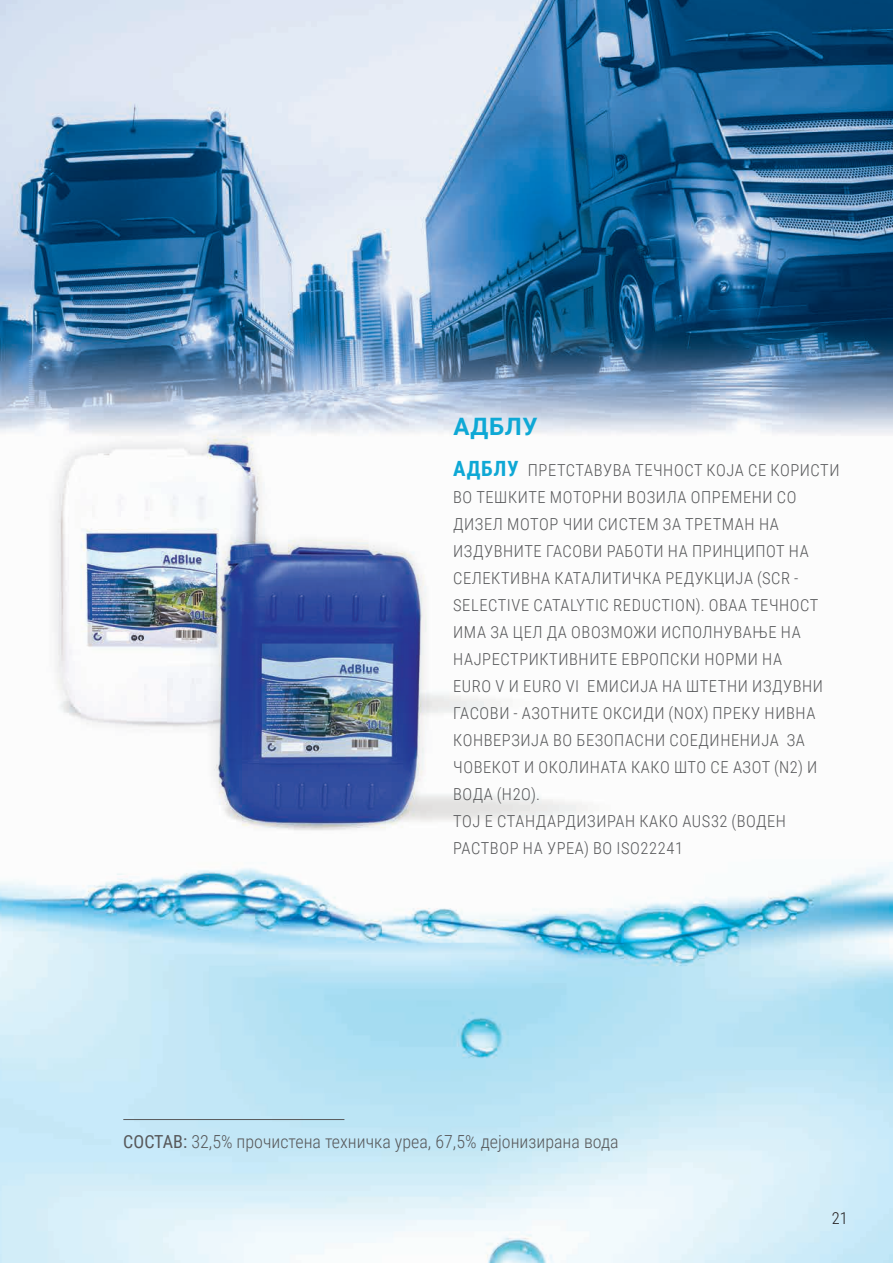
<style>
.page{position:relative;width:893px;height:1263px;background:#fff}
.page>*{position:absolute;margin:0;border:0;box-sizing:border-box;transform-origin:0 0}
.t1{font:700 24px "Roboto";letter-spacing:.03em;color:#0ea8d5}
.t2{font:300 18px "Roboto Condensed";color:#57585a}
.t3{font:300 16.5px/27px "Roboto Condensed";letter-spacing:.035em;color:#57585a}
.t4{font:300 16.5px "Roboto Condensed";color:#231f20}
.s1{font-weight:700;font-size:21px;color:#0ea8d5}
.s2{font-weight:400}
</style>
<div class="page">
<img style="left:0;top:862px;width:893px;height:401px">
<img style="left:0;top:0;width:893px;height:831px">
<hr style="left:123px;top:1119px;width:221px;height:1px;background:#57585a">
<p class="t1" style="left:453px;top:409px;width:86px">АДБЛУ</p>
<p class="t3" style="left:453px;top:456px;width:388px"><span class="s1">АДБЛУ</span> ПРЕТСТАВУВА ТЕЧНОСТ КОЈА СЕ КОРИСТИ ВО ТЕШКИТЕ МОТОРНИ ВОЗИЛА ОПРЕМЕНИ СО ДИЗЕЛ МОТОР ЧИИ СИСТЕМ ЗА ТРЕТМАН НА ИЗДУВНИТЕ ГАСОВИ РАБОТИ НА ПРИНЦИПОТ НА СЕЛЕКТИВНА КАТАЛИТИЧКА РЕДУКЦИЈА (SCR - SELECTIVE CATALYTIC REDUCTION). ОВАА ТЕЧНОСТ ИМА ЗА ЦЕЛ ДА ОВОЗМОЖИ ИСПОЛНУВАЊЕ НА НАЈРЕСТРИКТИВНИТЕ ЕВРОПСКИ НОРМИ НА<br>EURO V И EURO VI ЕМИСИЈА НА ШТЕТНИ ИЗДУВНИ ГАСОВИ - АЗОТНИТЕ ОКСИДИ (NOX) ПРЕКУ НИВНА КОНВЕРЗИЈА ВО БЕЗОПАСНИ СОЕДИНЕНИЈА ЗА ЧОВЕКОТ И ОКОЛИНАТА КАКО ШТО СЕ АЗОТ (N2) И ВОДА (H2O).</p>
<p class="t3" style="left:453px;top:807px;width:334px">ТОЈ Е СТАНДАРДИЗИРАН КАКО AUS32 (ВОДЕН<br>РАСТВОР НА УРЕА) ВО ISO22241</p>
<p class="t2" style="left:123px;top:1129px;width:497px"><span class="s2">СОСТАВ:</span> 32,5% прочистена техничка уреа, 67,5% дејонизирана вода</p>
<p class="t4" style="left:832px;top:1206px;width:18px">21</p>
</div>
